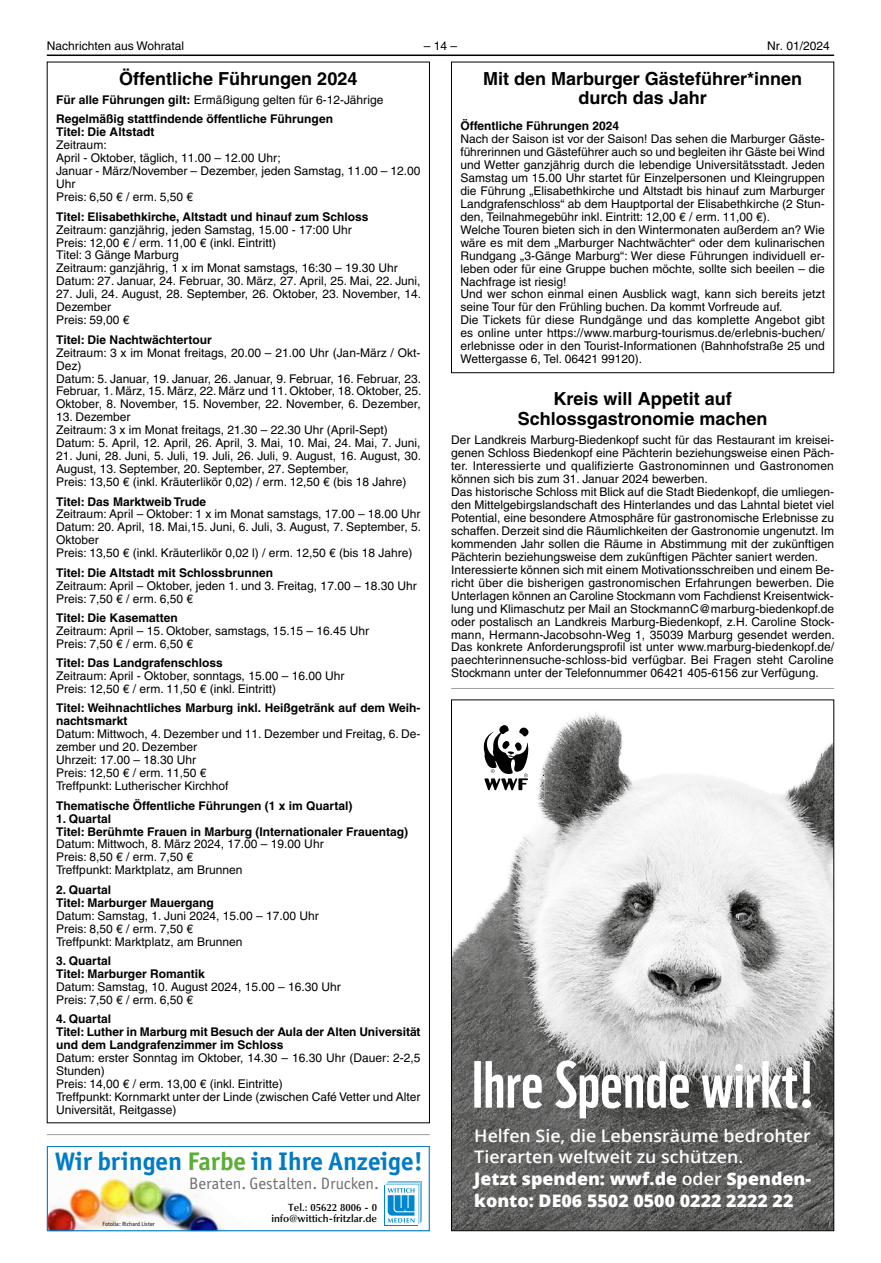
<style>
.page{position:relative;width:881px;height:1263px;background:#fff}
.page>*{position:absolute;margin:0;border:0;box-sizing:border-box;transform-origin:0 0}
.t1{font:700 25.5px "Officina San ITC";color:#007bc4}
.t2{font:700 18px/19.5px "Helvetica LT";color:#000;text-align:center}
.t3{font:600 17.25px/21.6px "Open Sans";color:#fff}
.t4{font:16.5px "Officina San ITC";color:#706f6f}
.t5{font:12px/12.9px "Helvetica LT";color:#000}
.t6{font:700 12px/12.9px "Helvetica LT";color:#000}
.t7{font:600 10.5px/11.4px "Optima LT";color:#000;text-align:right}
.t8{font:6px "Officina San ITC";color:#000}
.s1{font-weight:400}
.s2{color:#5bad38}
.s3{font-weight:800}
</style>
<div class="page">
<hr style="left:47px;top:55px;width:786px;height:1px;background:#000">
<div style="left:451px;top:62px;width:382px;height:311px;border:1px solid #000"></div>
<img style="left:49px;top:1171px;width:176px;height:58px">
<div style="left:47px;top:1146px;width:382px;height:85px;border:1px solid #007bc4"></div>
<div style="left:384px;top:1185px;width:33px;height:40px;background:#0087cc"></div>
<div style="left:385px;top:1186px;width:32px;height:39px;background:#fff"></div>
<svg style="left:385px;top:1181px;width:36px;height:43px"></svg>
<hr style="left:47px;top:1134px;width:382px;height:1px;background:#9d9d9c">
<img style="left:453px;top:712px;width:378px;height:517px">
<svg style="left:474px;top:1060px;width:336px;height:58px"></svg>
<img style="left:468px;top:716px;width:76px;height:83px">
<img style="left:484px;top:778px;width:33px;height:12px">
<img style="left:482px;top:725px;width:48px;height:49px">
<svg style="left:490px;top:769px;width:4px;height:4px"></svg>
<svg style="left:518px;top:773px;width:10px;height:17px"></svg>
<hr style="left:451px;top:688px;width:382px;height:1px;background:#9d9d9c">
<p class="t5" style="left:47px;top:39px;width:139px">Nachrichten aus Wohratal</p>
<p class="t5" style="left:423px;top:39px;width:35px">– 14 –</p>
<p class="t5" style="left:766px;top:39px;width:64px">Nr. 01/2024</p>
<h2 class="t2" style="left:483px;top:68px;width:320px">Mit den Marburger Gästeführer*innen durch das Jahr</h2>
<p class="t6" style="left:460px;top:119px;width:160px">Öffentliche Führungen 2024</p>
<p class="t5" style="left:460px;top:132px;width:366px">Nach der Saison ist vor der Saison! Das sehen die Marburger Gäste&shy;führerinnen und Gästeführer auch so und begleiten ihr Gäste bei Wind und Wetter ganzjährig durch die lebendige Universitätsstadt. Jeden Samstag um 15.00 Uhr startet für Einzelpersonen und Kleingruppen die Führung „Elisabethkirche und Altstadt bis hinauf zum Marburger Landgrafenschloss“ ab dem Hauptportal der Elisabethkirche (2 Stun&shy;den, Teilnahmegebühr inkl. Eintritt: 12,00 € / erm. 11,00 €).<br>Welche Touren bieten sich in den Wintermonaten außerdem an? Wie wäre es mit dem „Marburger Nachtwächter“ oder dem kulinarischen Rundgang „3-Gänge Marburg“: Wer diese Führungen individuell er&shy;leben oder für eine Gruppe buchen möchte, sollte sich beeilen – die Nachfrage ist riesig!<br>Und wer schon einmal einen Ausblick wagt, kann sich bereits jetzt seine Tour für den Frühling buchen. Da kommt Vorfreude auf.<br>Die Tickets für diese Rundgänge und das komplette Angebot gibt es online unter https://www.marburg-tourismus.de/erlebnis-buchen/ erlebnisse oder in den Tourist-Informationen (Bahnhofstraße 25 und Wettergasse 6, Tel. 06421 99120).</p>
<h2 class="t2" style="left:517px;top:389px;width:251px">Kreis will Appetit auf<br>Schlossgastronomie machen</h2>
<p class="t5" style="left:451px;top:433px;width:385px">Der Landkreis Marburg-Biedenkopf sucht für das Restaurant im kreisei&shy;genen Schloss Biedenkopf eine Pächterin beziehungsweise einen Päch&shy;ter. Interessierte und qualifizierte Gastronominnen und Gastronomen können sich bis zum 31. Januar 2024 bewerben.<br>Das historische Schloss mit Blick auf die Stadt Biedenkopf, die umliegen&shy;den Mittelgebirgslandschaft des Hinterlandes und das Lahntal bietet viel Potential, eine besondere Atmosphäre für gastronomische Erlebnisse zu schaffen. Derzeit sind die Räumlichkeiten der Gastronomie ungenutzt. Im kommenden Jahr sollen die Räume in Abstimmung mit der zukünftigen Pächterin beziehungsweise dem zukünftigen Pächter saniert werden.<br>Interessierte können sich mit einem Motivationsschreiben und einem Be&shy;richt über die bisherigen gastronomischen Erfahrungen bewerben. Die Unterlagen können an Caroline Stockmann vom Fachdienst Kreisentwick&shy;lung und Klimaschutz per Mail an StockmannC@marburg-biedenkopf.de oder postalisch an Landkreis Marburg-Biedenkopf, z.H. Caroline Stock&shy;mann, Hermann-Jacobsohn-Weg 1, 35039 Marburg gesendet werden.<br>Das konkrete Anforderungsprofil ist unter www.marburg-biedenkopf.de/ paechterinnensuche-schloss-bid verfügbar. Bei Fragen steht Caroline Stockmann unter der Telefonnummer 06421 405-6156 zur Verfügung.</p>
<h2 class="t2" style="left:119px;top:68px;width:239px">Öffentliche Führungen 2024</h2>
<p class="t6" style="left:56px;top:90px;width:329px;line-height:19.4px">Für alle Führungen gilt: <span class="s1">Ermäßigung gelten für 6-12-Jährige<br></span>Regelmäßig stattfindende öffentliche Führungen</p>
<p class="t6" style="left:56px;top:126px;width:100px">Titel: Die Altstadt</p>
<p class="t5" style="left:56px;top:139px;width:366px">Zeitraum:<br>April - Oktober, täglich, 11.00 – 12.00 Uhr;<br>Januar - März/November – Dezember, jeden Samstag, 11.00 – 12.00<br>Uhr<br>Preis: 6,50 € / erm. 5,50 €</p>
<p class="t6" style="left:56px;top:210px;width:314px">Titel: Elisabethkirche, Altstadt und hinauf zum Schloss</p>
<p class="t5" style="left:56px;top:223px;width:366px">Zeitraum: ganzjährig, jeden Samstag, 15.00 - 17:00 Uhr<br>Preis: 12,00 € / erm. 11,00 € (inkl. Eintritt)<br>Titel: 3 Gänge Marburg<br>Zeitraum: ganzjährig, 1 x im Monat samstags, 16:30 – 19.30 Uhr Datum: 27. Januar, 24. Februar, 30. März, 27. April, 25. Mai, 22. Juni,</p>
<p class="t5" style="left:56px;top:288px;width:366px">27. Juli, 24. August, 28. September, 26. Oktober, 23. November, 14.<br>Dezember<br>Preis: 59,00 €</p>
<p class="t6" style="left:56px;top:333px;width:157px">Titel: Die Nachtwächtertour</p>
<p class="t5" style="left:56px;top:346px;width:367px">Zeitraum: 3 x im Monat freitags, 20.00 – 21.00 Uhr (Jan-März / Okt-Dez)<br>Datum: 5. Januar, 19. Januar, 26. Januar, 9. Februar, 16. Februar, 23.<br>Februar, 1. März, 15. März, 22. März und 11. Oktober, 18. Oktober, 25.<br>Oktober, 8. November, 15. November, 22. November, 6. Dezember,</p>
<p class="t5" style="left:56px;top:411px;width:365px">13. Dezember<br>Zeitraum: 3 x im Monat freitags, 21.30 – 22.30 Uhr (April-Sept)<br>Datum: 5. April, 12. April, 26. April, 3. Mai, 10. Mai, 24. Mai, 7. Juni,</p>
<p class="t5" style="left:56px;top:450px;width:366px">21. Juni, 28. Juni, 5. Juli, 19. Juli, 26. Juli, 9. August, 16. August, 30.<br>August, 13. September, 20. September, 27. September,<br>Preis: 13,50 € (inkl. Kräuterlikör 0,02) / erm. 12,50 € (bis 18 Jahre)</p>
<p class="t6" style="left:56px;top:495px;width:152px">Titel: Das Marktweib Trude</p>
<p class="t5" style="left:56px;top:508px;width:366px">Zeitraum: April – Oktober: 1 x im Monat samstags, 17.00 – 18.00 Uhr Datum: 20. April, 18. Mai,15. Juni, 6. Juli, 3. August, 7. September, 5.<br>Oktober<br>Preis: 13,50 € (inkl. Kräuterlikör 0,02 l) / erm. 12,50 € (bis 18 Jahre)</p>
<p class="t6" style="left:56px;top:566px;width:218px">Titel: Die Altstadt mit Schlossbrunnen</p>
<p class="t5" style="left:56px;top:579px;width:362px">Zeitraum: April – Oktober, jeden 1. und 3. Freitag, 17.00 – 18.30 Uhr<br>Preis: 7,50 € / erm. 6,50 €</p>
<p class="t6" style="left:56px;top:611px;width:123px">Titel: Die Kasematten</p>
<p class="t5" style="left:56px;top:624px;width:314px">Zeitraum: April – 15. Oktober, samstags, 15.15 – 16.45 Uhr<br>Preis: 7,50 € / erm. 6,50 €</p>
<p class="t6" style="left:56px;top:656px;width:168px">Titel: Das Landgrafenschloss</p>
<p class="t5" style="left:56px;top:669px;width:290px">Zeitraum: April - Oktober, sonntags, 15.00 – 16.00 Uhr<br>Preis: 12,50 € / erm. 11,50 € (inkl. Eintritt)</p>
<p class="t6" style="left:56px;top:702px;width:366px">Titel: Weihnachtliches Marburg inkl. Heißgetränk auf dem Weih&shy;nachtsmarkt</p>
<p class="t5" style="left:56px;top:728px;width:366px">Datum: Mittwoch, 4. Dezember und 11. Dezember und Freitag, 6. De&shy;zember und 20. Dezember<br>Uhrzeit: 17.00 – 18.30 Uhr<br>Preis: 12,50 € / erm. 11,50 €<br>Treffpunkt: Lutherischer Kirchhof</p>
<p class="t6" style="left:56px;top:799px;width:298px">Thematische Öffentliche Führungen (1 x im Quartal)</p>
<p class="t6" style="left:56px;top:812px;width:353px">1. Quartal<br>Titel: Berühmte Frauen in Marburg (Internationaler Frauentag)</p>
<p class="t5" style="left:56px;top:838px;width:269px">Datum: Mittwoch, 8. März 2024, 17.00 – 19.00 Uhr<br>Preis: 8,50 € / erm. 7,50 €<br>Treffpunkt: Marktplatz, am Brunnen</p>
<p class="t6" style="left:56px;top:883px;width:159px">2. Quartal<br>Titel: Marburger Mauergang</p>
<p class="t5" style="left:56px;top:909px;width:264px">Datum: Samstag, 1. Juni 2024, 15.00 – 17.00 Uhr<br>Preis: 8,50 € / erm. 7,50 €<br>Treffpunkt: Marktplatz, am Brunnen</p>
<p class="t6" style="left:56px;top:954px;width:150px">3. Quartal<br>Titel: Marburger Romantik</p>
<p class="t5" style="left:56px;top:980px;width:286px">Datum: Samstag, 10. August 2024, 15.00 – 16.30 Uhr<br>Preis: 7,50 € / erm. 6,50 €</p>
<p class="t6" style="left:56px;top:1012px;width:366px">4. Quartal<br>Titel: Luther in Marburg mit Besuch der Aula der Alten Universität und dem Landgrafenzimmer im Schloss</p>
<p class="t5" style="left:56px;top:1051px;width:366px">Datum: erster Sonntag im Oktober, 14.30 – 16.30 Uhr (Dauer: 2-2,5<br>Stunden)<br>Preis: 14,00 € / erm. 13,00 € (inkl. Eintritte)<br>Treffpunkt: Kornmarkt unter der Linde (zwischen Café Vetter und Alter Universität, Reitgasse)</p>
<h1 class="t1" style="left:55px;top:1146px;width:369px">Wir bringen <span class="s2">Farbe</span> in Ihre Anzeige!</h1>
<h3 class="t4" style="left:189px;top:1174px;width:191px">Beraten. Gestalten. Drucken.</h3>
<p class="t8" style="left:102px;top:1220px;width:54px">Fotolia: Richard Lister</p>
<h3 class="t3" style="left:474px;top:1124px;width:338px">Helfen Sie, die Lebensräume bedrohter Tierarten weltweit zu schützen.<br><span class="s3">Jetzt spenden: wwf.de</span> oder <span class="s3">Spenden&shy;konto: DE06 5502 0500 0222 2222 22</span></h3>
<p class="t7" style="left:271px;top:1202px;width:107px">Tel.: 05622 8006 - 0 info@wittich-fritzlar.de</p>
</div>
